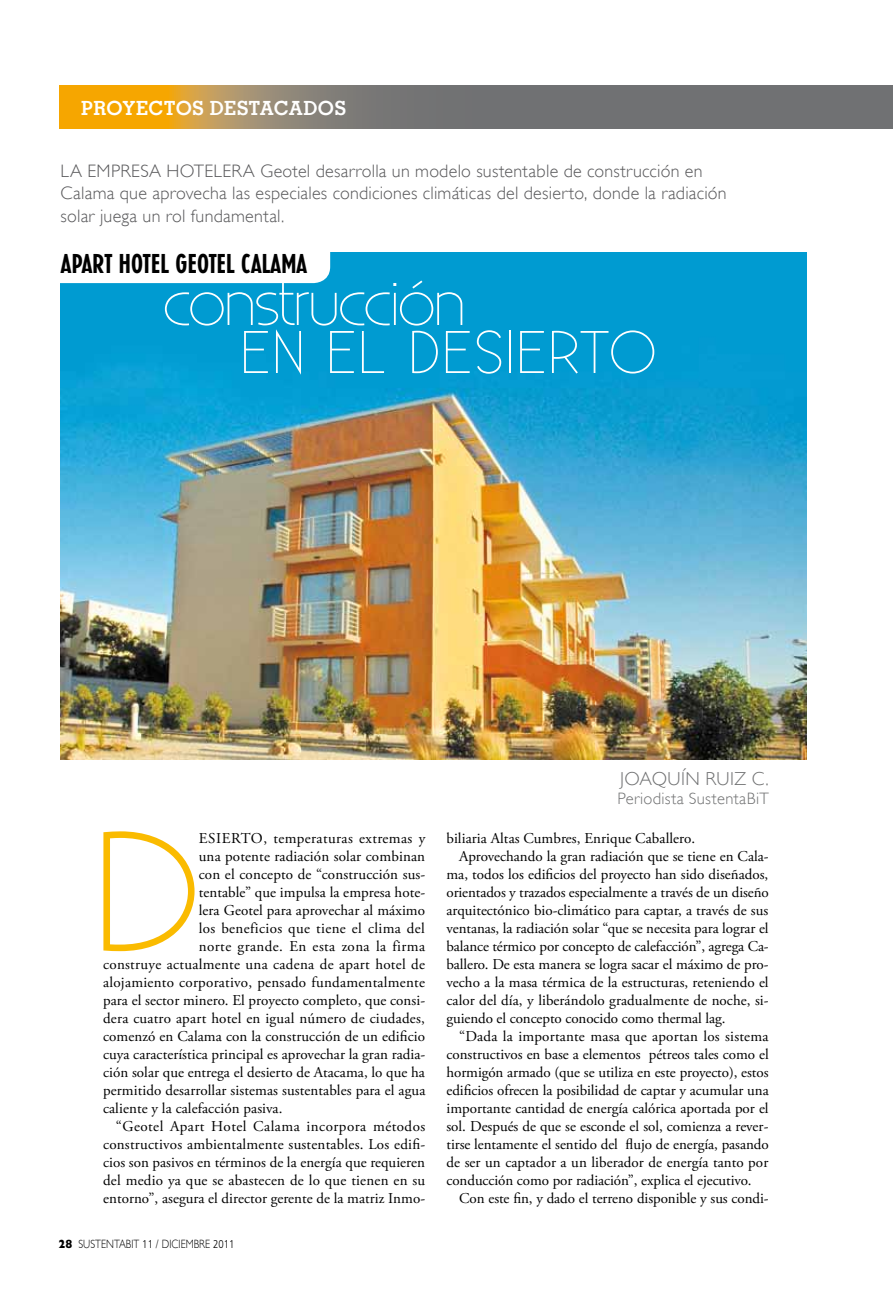
<style>
.page{position:relative;width:893px;height:1297px;background:#fff}
.page>*{position:absolute;margin:0;border:0;box-sizing:border-box;transform-origin:0 0}
.t1{font:300 60px "Existence Unicase";letter-spacing:-.05em;color:#fff}
.t2{font:300 60px "Existence";letter-spacing:.01em;color:#fff}
.t3{font:700 condensed 27px "Erbar";letter-spacing:.01em;color:#000}
.t4{font:700 19.5px "Memphis";letter-spacing:.01em;color:#fff}
.t5{font:300 18.75px "Gill Sans";letter-spacing:.02em;color:#707172}
.t6{font:300 18px/22.5px "Gill Sans";letter-spacing:.015em;color:#58585a}
.t7{font:300 16.5px "Gill Sans";color:#707172}
.t8{font:15px "Adobe Garamond Pro";letter-spacing:.005em;color:#000}
.t9{font:15px "Adobe Garamond Pro";letter-spacing:.03em;color:#000}
.t10{font:15px "Adobe Garamond Pro";letter-spacing:.025em;color:#000}
.t11{font:300 12px "Gill Sans";letter-spacing:.005em;color:#000;scale:.85 1}
.s1{font-weight:800}
.s2{font-family:"Frutiger";font-size:11.25px}
</style>
<div class="page">
<img style="left:61px;top:252px;width:746px;height:507px">
<svg style="left:60px;top:85px;width:833px;height:44px;background:#8e7f61"></svg>
<svg style="left:103px;top:831px;width:92px;height:120px"></svg>
<svg style="left:61px;top:252px;width:269px;height:31px"></svg>
<h3 class="t4" style="left:81px;top:96px;width:267px">PROYECTOS DESTACADOS</h3>
<p class="t6" style="left:61px;top:160px;width:668px">La empresa hotelera Geotel desarrolla un modelo sustentable de construcción en<br>Calama que aprovecha las especiales condiciones climáticas del desierto, donde la radiación solar juega un rol fundamental.</p>
<h2 class="t3" style="left:61px;top:248px;width:248px">APART HOTEL GEOTEL CALAMA</h2>
<h1 class="t1" style="left:162px;top:271px;width:306px">construcción</h1>
<h1 class="t2" style="left:240px;top:307px;width:419px">EN EL DESIERTO</h1>
<p class="t10" style="left:199px;top:829px;width:228px">esierto, temperaturas extremas y</p>
<p class="t8" style="left:199px;top:847px;width:228px">una potente radiación solar combinan</p>
<p class="t8" style="left:199px;top:865px;width:228px">con el concepto de “construcción sus-</p>
<p class="t8" style="left:199px;top:883px;width:228px">tentable” que impulsa la empresa hote-</p>
<p class="t8" style="left:199px;top:901px;width:228px">lera Geotel para aprovechar al máximo</p>
<p class="t10" style="left:199px;top:919px;width:228px">los beneficios que tiene el clima del</p>
<p class="t9" style="left:199px;top:937px;width:228px">norte grande. En esta zona la firma</p>
<p class="t8" style="left:103px;top:955px;width:324px">construye actualmente una cadena de apart hotel de</p>
<p class="t8" style="left:103px;top:973px;width:323px">alojamiento corporativo, pensado fundamentalmente</p>
<p class="t8" style="left:103px;top:991px;width:324px">para el sector minero. El proyecto completo, que consi-</p>
<p class="t8" style="left:103px;top:1009px;width:323px">dera cuatro apart hotel en igual número de ciudades,</p>
<p class="t8" style="left:103px;top:1027px;width:323px">comenzó en Calama con la construcción de un edificio</p>
<p class="t8" style="left:103px;top:1045px;width:324px">cuya característica principal es aprovechar la gran radia-</p>
<p class="t8" style="left:103px;top:1063px;width:323px">ción solar que entrega el desierto de Atacama, lo que ha</p>
<p class="t8" style="left:103px;top:1081px;width:324px">permitido desarrollar sistemas sustentables para el agua</p>
<p class="t8" style="left:103px;top:1099px;width:181px">caliente y la calefacción pasiva.</p>
<p class="t9" style="left:116px;top:1117px;width:311px">“Geotel Apart Hotel Calama incorpora métodos</p>
<p class="t8" style="left:103px;top:1135px;width:324px">constructivos ambientalmente sustentables. Los edifi-</p>
<p class="t8" style="left:103px;top:1153px;width:323px">cios son pasivos en términos de la energía que requieren</p>
<p class="t8" style="left:103px;top:1171px;width:324px">del medio ya que se abastecen de lo que tienen en su</p>
<p class="t8" style="left:103px;top:1189px;width:324px">entorno”, asegura el director gerente de la matriz Inmo-</p>
<p class="t11" style="left:59px;top:1237px;width:208px"><span class="s1">28</span> sustentabit <span class="s2">11</span> / diciembre <span class="s2">2011</span></p>
<p class="t5" style="left:620px;top:768px;width:150px">Joaquín Ruiz C.</p>
<p class="t7" style="left:617px;top:789px;width:153px">Periodista SustentaBiT</p>
<p class="t8" style="left:446px;top:829px;width:250px">biliaria Altas Cumbres, Enrique Caballero.</p>
<p class="t8" style="left:459px;top:847px;width:311px">Aprovechando la gran radiación que se tiene en Cala-</p>
<p class="t8" style="left:446px;top:865px;width:323px">ma, todos los edificios del proyecto han sido diseñados,</p>
<p class="t8" style="left:446px;top:883px;width:324px">orientados y trazados especialmente a través de un diseño</p>
<p class="t8" style="left:446px;top:901px;width:323px">arquitectónico bio-climático para captar, a través de sus</p>
<p class="t8" style="left:446px;top:919px;width:324px">ventanas, la radiación solar “que se necesita para lograr el</p>
<p class="t8" style="left:446px;top:937px;width:324px">balance térmico por concepto de calefacción”, agrega Ca-</p>
<p class="t8" style="left:446px;top:955px;width:324px">ballero. De esta manera se logra sacar el máximo de pro-</p>
<p class="t8" style="left:446px;top:973px;width:324px">vecho a la masa térmica de la estructuras, reteniendo el</p>
<p class="t8" style="left:446px;top:991px;width:324px">calor del día, y liberándolo gradualmente de noche, si-</p>
<p class="t8" style="left:446px;top:1009px;width:280px">guiendo el concepto conocido como thermal lag.</p>
<p class="t8" style="left:459px;top:1027px;width:311px">“Dada la importante masa que aportan los sistema</p>
<p class="t8" style="left:446px;top:1045px;width:324px">constructivos en base a elementos pétreos tales como el</p>
<p class="t8" style="left:446px;top:1063px;width:323px">hormigón armado (que se utiliza en este proyecto), estos</p>
<p class="t8" style="left:446px;top:1081px;width:324px">edificios ofrecen la posibilidad de captar y acumular una</p>
<p class="t8" style="left:446px;top:1099px;width:324px">importante cantidad de energía calórica aportada por el</p>
<p class="t8" style="left:446px;top:1117px;width:324px">sol. Después de que se esconde el sol, comienza a rever-</p>
<p class="t8" style="left:446px;top:1135px;width:324px">tirse lentamente el sentido del flujo de energía, pasando</p>
<p class="t8" style="left:446px;top:1153px;width:323px">de ser un captador a un liberador de energía tanto por</p>
<p class="t8" style="left:446px;top:1171px;width:307px">conducción como por radiación”, explica el ejecutivo.</p>
<p class="t8" style="left:459px;top:1189px;width:311px">Con este fin, y dado el terreno disponible y sus condi-</p>
</div>
